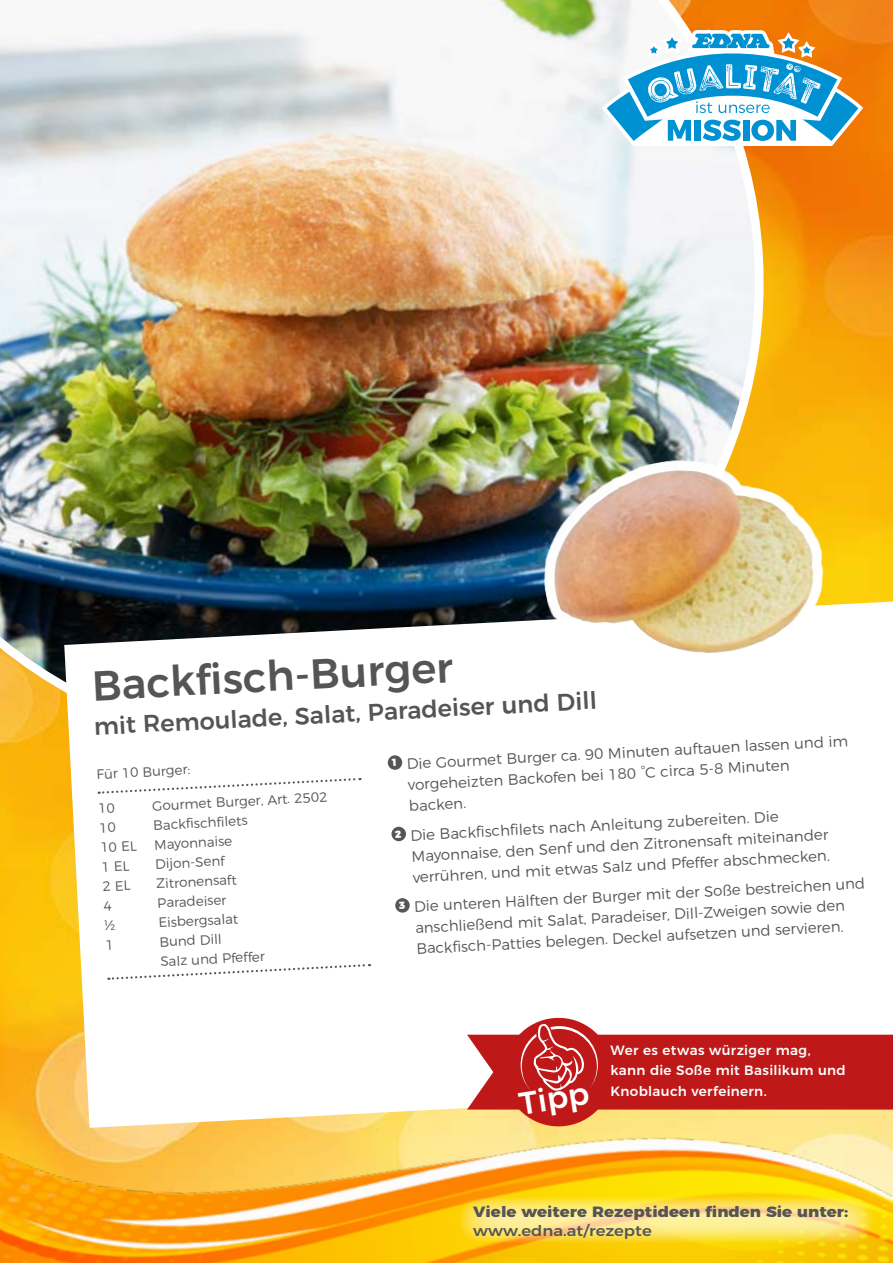
<style>
.page{position:relative;width:893px;height:1263px;background:#fff}
.page>*{position:absolute;margin:0;border:0;box-sizing:border-box;transform-origin:0 0}
._01_Head{font:500 42px "Montserrat";color:#565555}
._04_Zubereitung{font:500 31.5px "Montserrat";color:#fff}
._02_Subhead{font:500 24px "Montserrat";color:#555}
._04_Zubereitung-2{font:300 15px/21px "Montserrat";color:#555}
.t1{font:800 14.85px "Montserrat";color:#555;scale:1.11 1}
.t2{font:500 14.85px "Montserrat";color:#555;scale:1.11 1}
._03_Zutaten{font:300 13.5px "Montserrat";color:#555}
.Fließtext{font:500 13.5px "Montserrat";letter-spacing:.025em;color:#fff}
.Zutaten_Head{font:300 13.5px "Montserrat";color:#555}
</style>
<div class="page">
<img style="left:1px;top:0;width:892px;height:1067px">
<img style="left:0;top:0;width:772px;height:760px">
<img style="left:0;top:1067px;width:893px;height:196px">
<svg style="left:457px;top:1195px;width:419px;height:50px;background:#fcdf5d"></svg>
<svg style="left:602px;top:30px;width:261px;height:116px"></svg>
<svg style="left:64px;top:601px;width:829px;height:527px"></svg>
<svg style="left:99px;top:777px;width:261px;height:18px"></svg>
<svg style="left:108px;top:963px;width:262px;height:18px"></svg>
<div style="left:388px;top:755px;width:14px;height:15px;background:#555;border-radius:50%"></div>
<div style="left:391px;top:826px;width:15px;height:15px;background:#555;border-radius:50%"></div>
<div style="left:395px;top:898px;width:15px;height:15px;background:#555;border-radius:50%"></div>
<svg style="left:467px;top:1016px;width:426px;height:112px"></svg>
<img style="left:526px;top:436px;width:313px;height:256px">
<img style="left:554px;top:470px;width:259px;height:183px">
<svg style="left:100px;top:803px;width:15px;height:10px"></svg>
<svg style="left:101px;top:822px;width:15px;height:11px"></svg>
<svg style="left:103px;top:861px;width:26px;height:11px"></svg>
<svg style="left:103px;top:880px;width:27px;height:11px"></svg>
<svg style="left:104px;top:901px;width:8px;height:10px"></svg>
<svg style="left:105px;top:920px;width:10px;height:10px"></svg>
<svg style="left:107px;top:940px;width:4px;height:10px"></svg>
<p class="_01_Head" style="left:90px;top:652px;width:363px;rotate:-3deg">Backfi sch-Burger</p>
<p class="_02_Subhead" style="left:93px;top:707px;width:505px;rotate:-3deg">mit Remoulade, Salat, Paradeiser und Dill</p>
<p class="Zutaten_Head" style="left:96px;top:763px;width:95px;rotate:-3deg">Für 1 0 Burger:</p>
<p class="_03_Zutaten" style="left:152px;top:795px;width:174px;rotate:-3deg">Gourmet Burger, Art. 2 502</p>
<p class="_03_Zutaten" style="left:153px;top:815px;width:96px;rotate:-3deg">Backfi schfi lets</p>
<p class="_03_Zutaten" style="left:100px;top:837px;width:38px;rotate:-3deg">1 0 EL</p>
<p class="_03_Zutaten" style="left:154px;top:834px;width:79px;rotate:-3deg">Mayonnaise</p>
<p class="_03_Zutaten" style="left:155px;top:854px;width:71px;rotate:-3deg">Dijon-Senf</p>
<p class="_03_Zutaten" style="left:156px;top:873px;width:82px;rotate:-3deg">Zitronensaft</p>
<p class="_03_Zutaten" style="left:157px;top:892px;width:71px;rotate:-3deg">Paradeiser</p>
<p class="_03_Zutaten" style="left:158px;top:912px;width:81px;rotate:-3deg">Eisbergsalat</p>
<p class="_03_Zutaten" style="left:159px;top:931px;width:64px;rotate:-3deg">Bund Dill</p>
<p class="_03_Zutaten" style="left:160px;top:951px;width:106px;rotate:-3deg">Salz und Pfeffer</p>
<p class="_04_Zubereitung-2" style="left:406px;top:752px;width:443px;rotate:-3deg">Die Gourmet Burger ca. 90 Minuten auftauen lassen und im vorgeheizten Backofen bei 1 80 °C circa 5-8 Minuten backen.</p>
<p class="_04_Zubereitung-2" style="left:410px;top:823px;width:419px;rotate:-3deg">Die Backfi schfi lets nach Anleitung zubereiten. Die<br>Mayonnaise, den Senf und den Zitronensaft miteinander verrühren, und mit etwas Salz und Pfeffer abschmecken.</p>
<p class="_04_Zubereitung-2" style="left:414px;top:895px;width:453px;rotate:-3deg">Die unteren Hälften der Burger mit der Soße bestreichen und anschließend mit Salat, Paradeiser, Dill-Zweigen sowie den<br>Backfi sch-Patties belegen. Deckel aufsetzen und servieren.</p>
<p class="_04_Zubereitung" style="left:515px;top:1078px;width:72px;rotate:-9deg">Tipp</p>
<p class="Fließtext" style="left:611px;top:1039px;width:202px">Wer es etwas würziger mag,</p>
<p class="Fließtext" style="left:611px;top:1060px;width:237px">kann die Soße mit Basilikum und</p>
<p class="Fließtext" style="left:611px;top:1080px;width:158px">Knoblauch verfeinern.</p>
<p class="t1" style="left:473px;top:1199px;width:339px">Viele weitere Rezeptideen finden Sie unter:</p>
<p class="t2" style="left:473px;top:1219px;width:162px">www.edna.at/rezepte</p>
</div>
